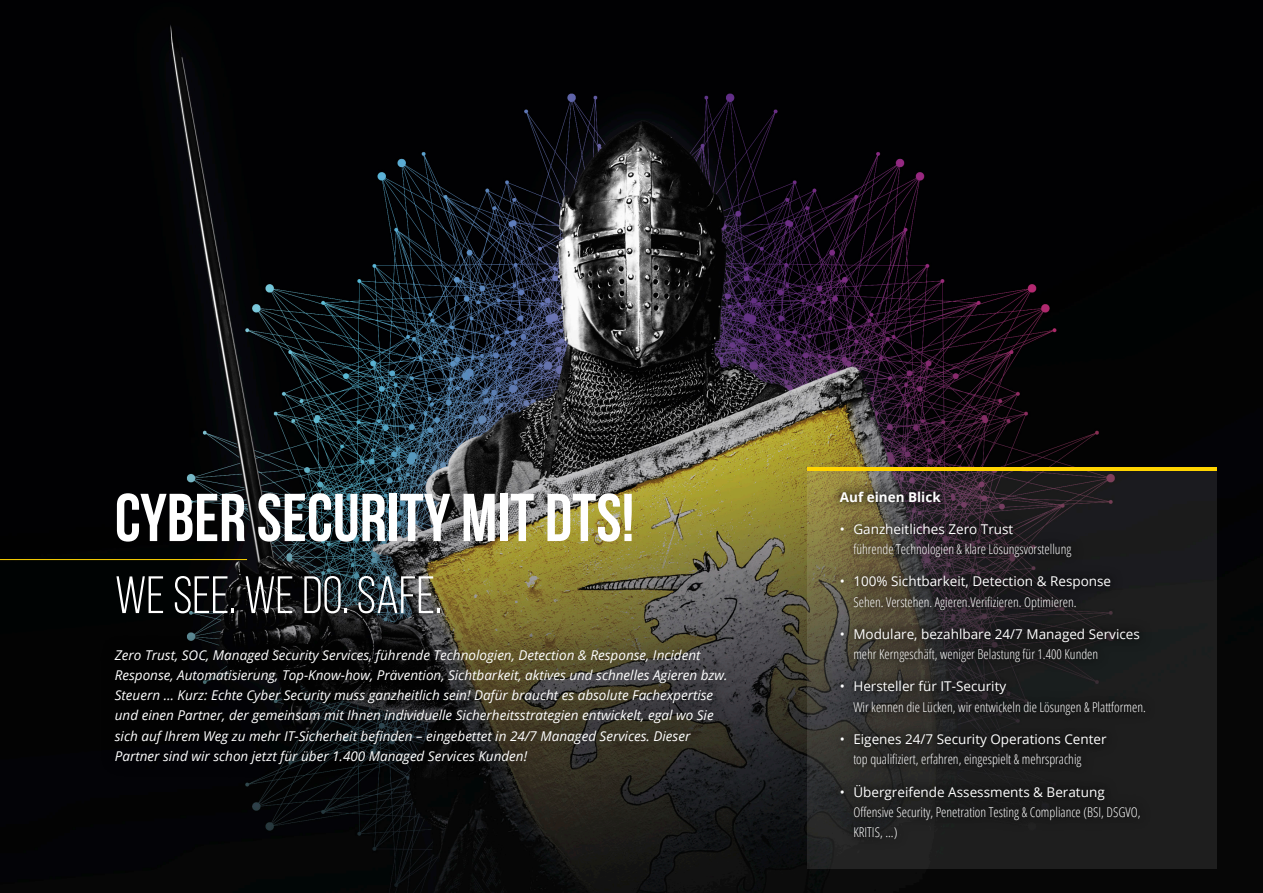
<style>
.page{position:relative;width:1263px;height:893px;background:#fff}
.page>*{position:absolute;margin:0;border:0;box-sizing:border-box;transform-origin:0 0}
.t1{font:700 67.5px "Bebas Neue";color:#fff}
.t2{font:52.5px "Bebas Neue";color:#fff}
.t3{font:300 condensed 13.5px/20.2px "Open Sans";color:#fff}
.t4{font:italic 13.5px/20.2px "Open Sans";color:#fff}
.t5{font:700 13.5px "Open Sans";color:#fff}
.s1{font-weight:400;font-stretch:normal}
</style>
<div class="page">
<img style="left:1px;top:0;width:1262px;height:893px">
<hr style="left:0;top:559px;width:247px;height:1px;background:#ffd400">
<svg style="left:807px;top:470px;width:410px;height:399px;background:#2c2a23"></svg>
<hr style="left:807px;top:467px;width:410px;height:3px;background:#ffd400">
<div style="left:98px;top:632px;width:644px;height:149px;background:#000;opacity:.75"></div>
<div style="left:826px;top:477px;width:332px;height:375px;background:#000;opacity:.75"></div>
<p class="t1" style="left:115px;top:481px;width:521px">CYBER SECURITY MIT DTS!</p>
<p class="t2" style="left:115px;top:567px;width:328px">WE SEE. WE DO. SAFE.</p>
<p class="t4" style="left:115px;top:644px;width:614px">Zero Trust, SOC, Managed Security Services, führende Technologien, Detection &amp; Response, Incident Response, Automatisierung, Top-Know-how, Prävention, Sichtbarkeit, aktives und schnelles Agieren bzw.<br>Steuern … Kurz: Echte Cyber Security muss ganzheitlich sein! Dafür braucht es absolute Fachexpertise und einen Partner, der gemeinsam mit Ihnen individuelle Sicherheitsstrategien entwickelt, egal wo Sie sich auf Ihrem Weg zu mehr IT-Sicherheit befinden – eingebettet in 24/7 Managed Services. Dieser</p>
<p class="t4" style="left:115px;top:745px;width:414px">Partner sind wir schon jetzt für über 1.400 Managed Services Kunden!</p>
<p class="t5" style="left:840px;top:487px;width:102px">Auf einen Blick</p>
<p class="t3" style="left:853px;top:518px;width:219px;text-indent:-14px"><span class="s1">• Ganzheitliches Zero Trust<br></span>führende Technologien &amp; klare Lösungsvorstellung</p>
<p class="t3" style="left:853px;top:571px;width:259px;text-indent:-14px"><span class="s1">• 100% Sichtbarkeit, Detection &amp; Response<br></span>Sehen. Verstehen. Agieren.Verifizieren. Optimieren.</p>
<p class="t3" style="left:853px;top:623px;width:288px;text-indent:-14px"><span class="s1">• Modulare, bezahlbare 24/7 Managed Services </span>mehr Kerngeschäft, weniger Belastung für 1.400 Kunden</p>
<p class="t3" style="left:853px;top:676px;width:294px;text-indent:-14px"><span class="s1">• Hersteller für IT-Security<br></span>Wir kennen die Lücken, wir entwickeln die Lösungen &amp; Plattformen.</p>
<p class="t3" style="left:853px;top:728px;width:255px;text-indent:-14px"><span class="s1">• Eigenes 24/7 Security Operations Center </span>top qualifiziert, erfahren, eingespielt &amp; mehrsprachig</p>
<p class="t3" style="left:853px;top:781px;width:289px;text-indent:-14px"><span class="s1">• Übergreifende Assessments &amp; Beratung<br></span>Offensive Security, Penetration Testing &amp; Compliance (BSI, DSGVO,<br>KRITIS, ...)</p>
</div>
